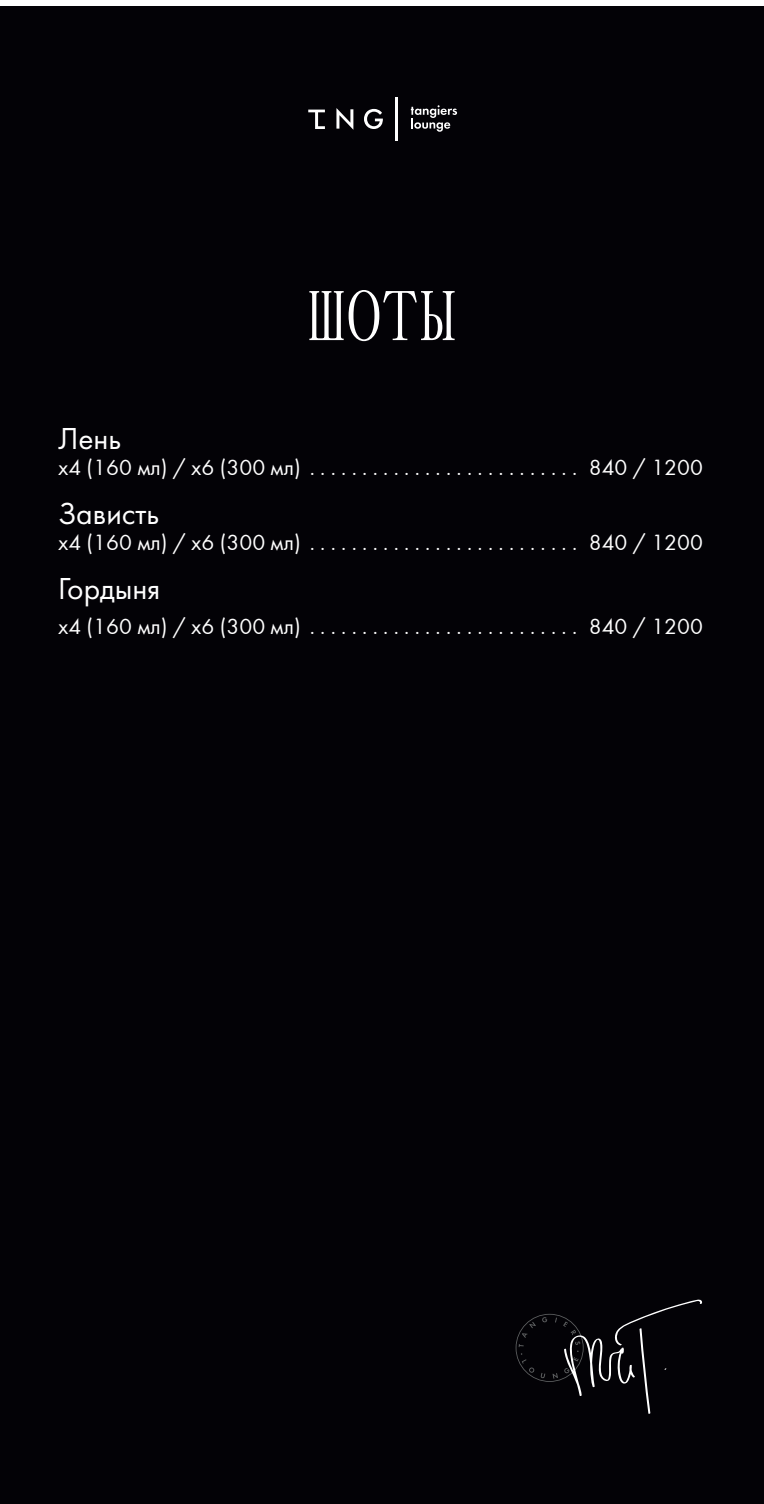
<style>
.page{position:relative;width:764px;height:1504px;background:#fff}
.page>*{position:absolute;margin:0;border:0;box-sizing:border-box;transform-origin:0 0}
.t1{font:70px "Panama";color:#fff}
.t2{font:31.5px "Futura Book C";color:#fff}
.t3{font:22.75px "Futura Book C";color:#fff}
</style>
<div class="page">
<div style="left:0;top:6px;width:764px;height:1497px;background:#030206"></div>
<svg style="left:336px;top:108px;width:17px;height:22px"></svg>
<svg style="left:364px;top:109px;width:19px;height:20px"></svg>
<svg style="left:308px;top:110px;width:17px;height:19px"></svg>
<hr style="left:396px;top:97px;width:2px;height:44px;background:#fff">
<svg style="left:411px;top:105px;width:46px;height:27px"></svg>
<svg style="left:516px;top:1299px;width:186px;height:114px"></svg>
<h1 class="t1" style="left:306px;top:275px;width:153px">ШОТЫ</h1>
<h2 class="t2" style="left:58px;top:421px;width:65px">Лень</h2>
<p class="t3" style="left:58px;top:455px;width:646px">x4 (160 ìë) / x6 (300 ìë) . . . . . . . . . . . . . . . . . . . . . . . . . . 840 / 1200</p>
<h2 class="t2" style="left:58px;top:496px;width:103px">Зависть</h2>
<p class="t3" style="left:58px;top:530px;width:646px">x4 (160 ìë) / x6 (300 ìë) . . . . . . . . . . . . . . . . . . . . . . . . . . 840 / 1200</p>
<h2 class="t2" style="left:58px;top:571px;width:104px">Гордыня</h2>
<p class="t3" style="left:58px;top:614px;width:646px">x4 (160 ìë) / x6 (300 ìë) . . . . . . . . . . . . . . . . . . . . . . . . . . 840 / 1200</p>
</div>
